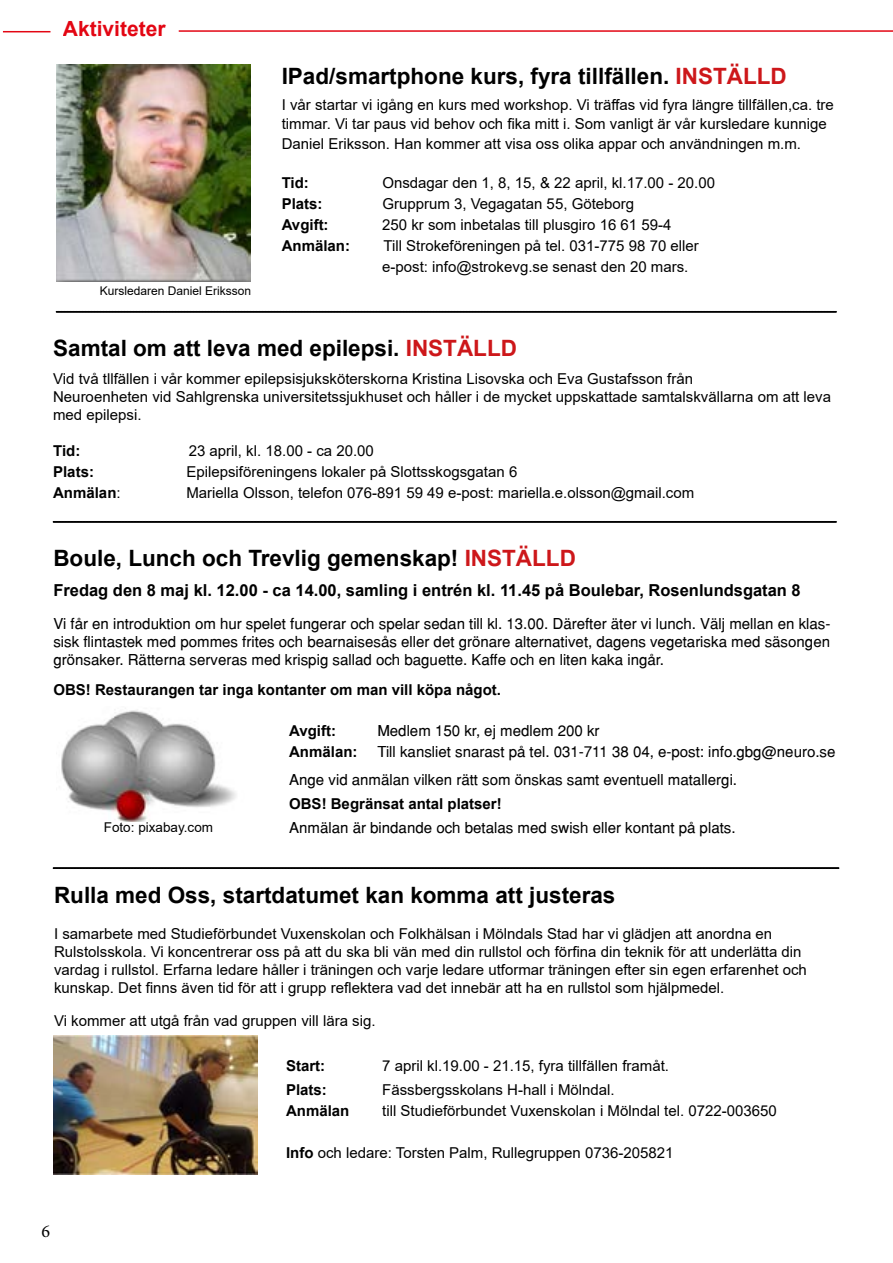
<style>
.page{position:relative;width:893px;height:1263px;background:#fff}
.page>*{position:absolute;margin:0;border:0;box-sizing:border-box;transform-origin:0 0}
.t1{font:700 22.5px "Arial";color:#000}
.t2{font:700 21px "Arial";color:#e30613}
.t3{font:18px "Minion Pro";color:#000}
.t4{font:700 16.5px "Arial";color:#000}
.t5{font:15px/18px "Arial";color:#000}
.t6{font:15px/18px "Helvetica";color:#000;text-align:justify}
.t7{font:700 15px "Arial";color:#000}
.t8{font:13.5px "Arial";color:#000}
.t9{font:12px "Arial";color:#000}
.s1{color:#cd171a}
.s2{font-weight:400}
.s3{font-weight:700}
</style>
<div class="page">
<svg style="left:53px;top:868px;width:786px;height:1px"></svg>
<hr style="left:179px;top:30px;width:714px;height:2px;background:#e30613">
<hr style="left:3px;top:31px;width:47px;height:1px;background:#e30613">
<img style="left:61px;top:710px;width:175px;height:112px">
<img style="left:56px;top:64px;width:195px;height:217px">
<svg style="left:56px;top:311px;width:781px;height:1px"></svg>
<svg style="left:53px;top:521px;width:784px;height:1px"></svg>
<img style="left:53px;top:1036px;width:204px;height:139px">
<h2 class="t2" style="left:63px;top:14px;width:104px">Aktiviteter</h2>
<p class="t9" style="left:100px;top:282px;width:153px">Kursledaren Daniel Eriksson</p>
<h1 class="t1" style="left:282px;top:60px;width:507px">IPad/smartphone kurs, fyra tillfällen. <span class="s1">INSTÄLLD</span></h1>
<p class="t5" style="left:282px;top:95px;width:554px;line-height:19.5px">I vår startar vi igång en kurs med workshop. Vi träffas vid fyra längre tillfällen,ca. tre timmar. Vi tar paus vid behov och fika mitt i. Som vanligt är vår kursledare kunnige<br>Daniel Eriksson. Han kommer att visa oss olika appar och användningen m.m.</p>
<p class="t7" style="left:282px;top:172px;width:29px">Tid:</p>
<p class="t5" style="left:382px;top:173px;width:334px">Onsdagar den 1, 8, 15, &amp; 22 april, kl.17.00 - 20.00</p>
<p class="t7" style="left:282px;top:193px;width:42px">Plats:</p>
<p class="t5" style="left:382px;top:194px;width:253px">Grupprum 3, Vegagatan 55, Göteborg</p>
<p class="t7" style="left:282px;top:214px;width:48px">Avgift:</p>
<p class="t5" style="left:382px;top:215px;width:291px">250 kr som inbetalas till plusgiro 16 61 59-4</p>
<p class="t7" style="left:282px;top:235px;width:70px">Anmälan:</p>
<p class="t5" style="left:382px;top:235px;width:318px;line-height:21px">Till Strokeföreningen på tel. 031-775 98 70 eller e-post: info@strokevg.se senast den 20 mars.</p>
<h1 class="t1" style="left:53px;top:332px;width:465px">Samtal om att leva med epilepsi. <span class="s1">INSTÄLLD</span></h1>
<p class="t5" style="left:53px;top:370px;width:779px">Vid två tllfällen i vår kommer epilepsisjuksköterskorna Kristina Lisovska och Eva Gustafsson från<br>Neuroenheten vid Sahlgrenska universitetssjukhuset och håller i de mycket uppskattade samtalskvällarna om att leva med epilepsi.</p>
<p class="t7" style="left:53px;top:440px;width:29px">Tid:</p>
<p class="t5" style="left:189px;top:442px;width:187px">23 april, kl. 18.00 - ca 20.00</p>
<p class="t7" style="left:53px;top:461px;width:42px">Plats:</p>
<p class="t5" style="left:186px;top:463px;width:332px">Epilepsiföreningens lokaler på Slottsskogsgatan 6</p>
<p class="t7" style="left:53px;top:482px;width:69px">Anmälan<span class="s2">:</span></p>
<p class="t5" style="left:186px;top:484px;width:509px">Mariella Olsson, telefon 076-891 59 49 e-post: mariella.e.olsson@gmail.com</p>
<h1 class="t1" style="left:53px;top:542px;width:524px">Boule, Lunch och Trevlig gemenskap! <span class="s1">INSTÄLLD</span></h1>
<p class="t4" style="left:53px;top:579px;width:749px">Fredag den 8 maj kl. 12.00 - ca 14.00, samling i entrén kl. 11.45 på Boulebar, Rosenlundsgatan 8</p>
<p class="t6" style="left:53px;top:615px;width:779px">Vi får en introduktion om hur spelet fungerar och spelar sedan till kl. 13.00. Därefter äter vi lunch. Välj mellan en klas&shy;sisk flintastek med pommes frites och bearnaisesås eller det grönare alternativet, dagens vegetariska med säsongen grönsaker. Rätterna serveras med krispig sallad och baguette. Kaffe och en liten kaka ingår.</p>
<p class="t7" style="left:53px;top:679px;width:449px">OBS! Restaurangen tar inga kontanter om man vill köpa något.</p>
<p class="t7" style="left:289px;top:720px;width:48px">Avgift:</p>
<p class="t6" style="left:377px;top:721px;width:224px">Medlem 150 kr, ej medlem 200 kr</p>
<p class="t7" style="left:289px;top:741px;width:70px">Anmälan:</p>
<p class="t6" style="left:289px;top:737px;width:548px;line-height:28.5px;text-indent:88px">Till kansliet snarast på tel. 031-711 38 04, e-post: info.gbg@neuro.se<br>Ange vid anmälan vilken rätt som önskas samt eventuell matallergi.</p>
<p class="t7" style="left:289px;top:793px;width:214px">OBS! Begränsat antal platser!</p>
<p class="t8" style="left:104px;top:818px;width:111px">Foto: pixabay.com</p>
<p class="t6" style="left:289px;top:819px;width:448px">Anmälan är bindande och betalas med swish eller kontant på plats.</p>
<h1 class="t1" style="left:54px;top:879px;width:563px">Rulla med Oss, startdatumet kan komma att justeras</h1>
<p class="t5" style="left:54px;top:924px;width:754px">I samarbete med Studieförbundet Vuxenskolan och Folkhälsan i Mölndals Stad har vi glädjen att anordna en Rulstolsskola. Vi koncentrerar oss på att du ska bli vän med din rullstol och förfina din teknik för att underlätta din vardag i rullstol. Erfarna ledare håller i träningen och varje ledare utformar träningen efter sin egen erfarenhet och kunskap. Det finns även tid för att i grupp reflektera vad det innebär att ha en rullstol som hjälpmedel.</p>
<p class="t5" style="left:54px;top:1011px;width:323px">Vi kommer att utgå från vad gruppen vill lära sig.</p>
<p class="t7" style="left:286px;top:1055px;width:41px">Start:</p>
<p class="t5" style="left:382px;top:1056px;width:288px">7 april kl.19.00 - 21.15, fyra tillfällen framåt.</p>
<p class="t7" style="left:286px;top:1079px;width:42px">Plats:</p>
<p class="t5" style="left:382px;top:1080px;width:234px">Fässbergsskolans H-hall i Mölndal.</p>
<p class="t7" style="left:286px;top:1100px;width:65px">Anmälan</p>
<p class="t5" style="left:382px;top:1101px;width:396px">till Studieförbundet Vuxenskolan i Mölndal tel. 0722-003650</p>
<p class="t5" style="left:286px;top:1143px;width:389px"><span class="s3">Info</span> och ledare: Torsten Palm, Rullegruppen 0736-205821</p>
<p class="t3" style="left:41px;top:1219px;width:10px">6</p>
</div>
